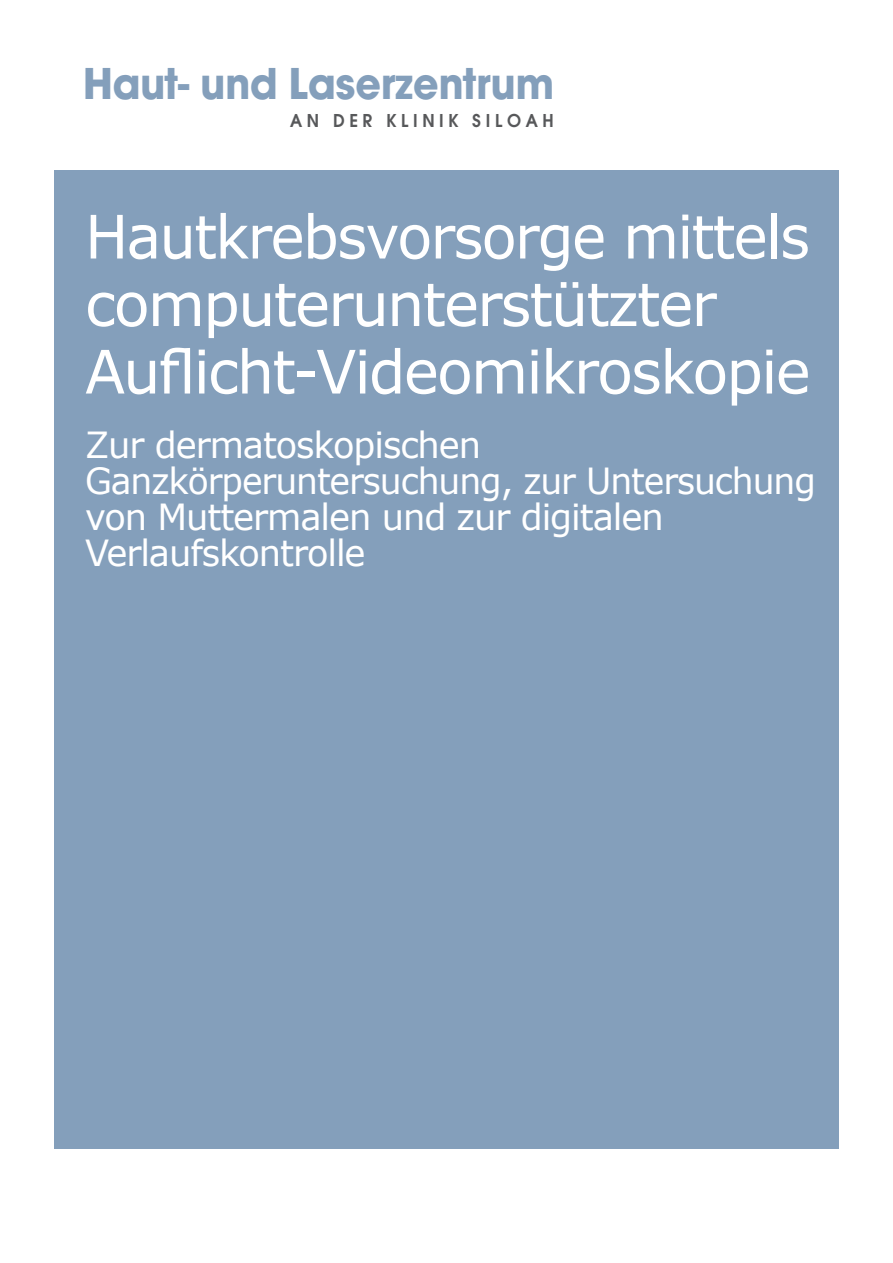
<style>
.page{position:relative;width:893px;height:1263px;background:#fff}
.page>*{position:absolute;margin:0;border:0;box-sizing:border-box;transform-origin:0 0}
.stone_sans_regular_s{font:60px/67.5px "Verdana";letter-spacing:-.03em;color:#fff;scale:.96 1}
.t1{font:700 46.5px "Avant Gar Goth";color:#849fbb;scale:.95 1}
.stone_sans_regular_s-2{font:36px/36px "Verdana";letter-spacing:-.03em;color:#fff}
.t2{font:19.5px "Avant Gar Goth Demi";letter-spacing:.25em;color:#57585a;scale:.95 1}
</style>
<div class="page">
<div style="left:54px;top:170px;width:785px;height:978px;background:#849fbb"></div>
<p class="t1" style="left:83px;top:55px;width:497px">Haut- und Laserzentrum</p>
<p class="t2" style="left:290px;top:109px;width:279px">AN DER KLINIK SILOAH</p>
<p class="stone_sans_regular_s" style="left:85px;top:204px;width:757px">Hautkrebsvorsorge mittels computerunterstützter<br>Auflicht-Videomikroskopie</p>
<p class="stone_sans_regular_s-2" style="left:85px;top:427px;width:732px">Zur dermatoskopischen<br>Ganzkörperuntersuchung, zur Untersuchung von Muttermalen und zur digitalen<br>Verlaufskontrolle</p>
</div>
